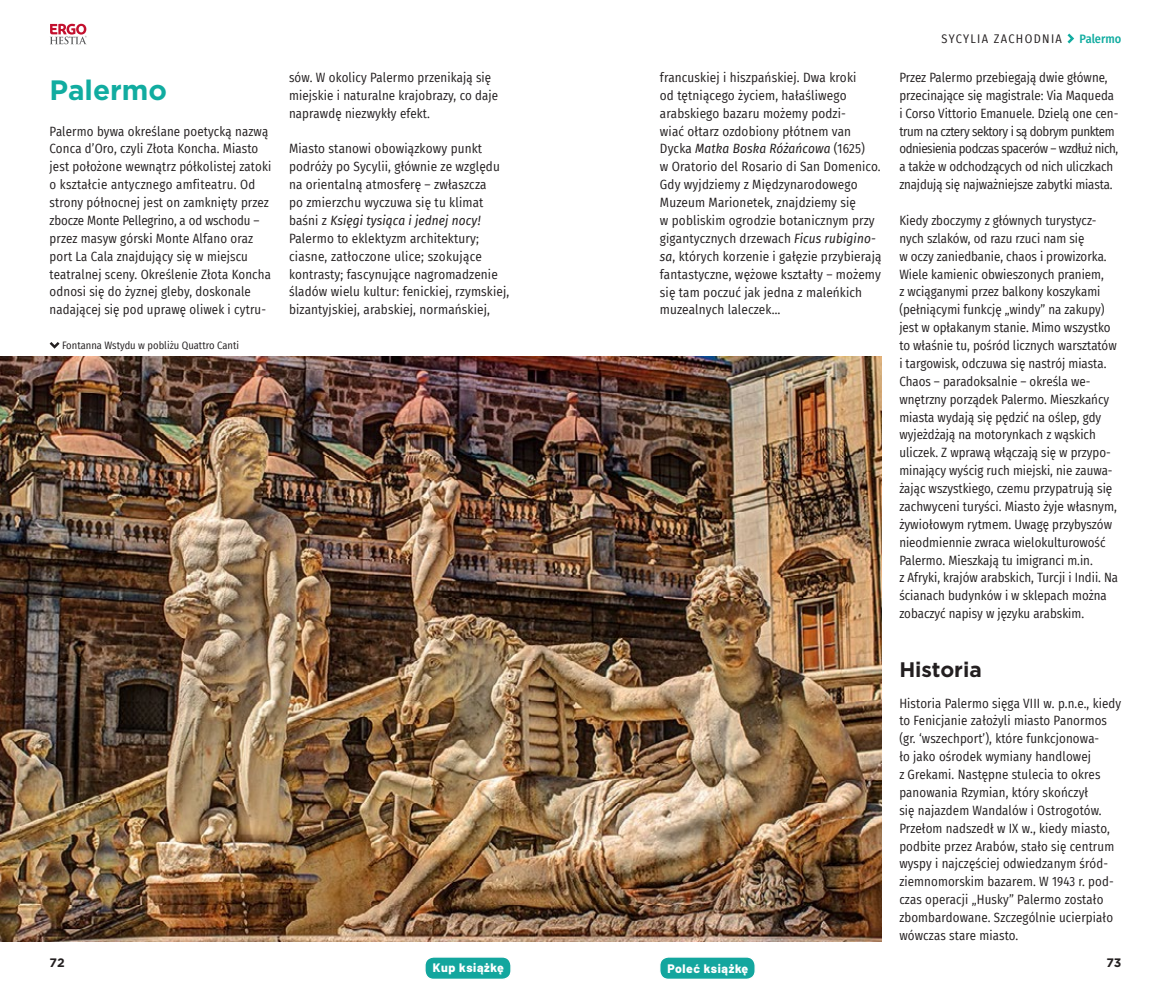
<style>
.page{position:relative;width:1171px;height:993px;background:#fff}
.page>*{position:absolute;margin:0;border:0;box-sizing:border-box;transform-origin:0 0}
.t1{font:700 28px "Gotham";color:#11aca0}
.t2{font:700 21px "Gotham";color:#231f20}
.t3{font:13.12px/17.8px "Fira Sans Condensed";letter-spacing:.005em;color:#231f20}
.t4{font:800 12.25px "Barlow";letter-spacing:.05em;color:#fff}
.t5{font:12.25px "Fira Sans Condensed";letter-spacing:.11em;color:#231f20}
.t6{font:500 12.25px "Fira Sans Condensed";letter-spacing:-.005em;color:#11aca0}
.t7{font:700 12.25px "Gotham";color:#231f20}
.t8{font:10.5px "Fira Sans Condensed";color:#231f20}
.s1{font-style:italic}
</style>
<div class="page">
<svg style="left:50px;top:24px;width:37px;height:20px"></svg>
<svg style="left:1067px;top:34px;width:7px;height:9px"></svg>
<img style="left:0;top:356px;width:882px;height:585px">
<svg style="left:50px;top:342px;width:10px;height:6px"></svg>
<div style="left:660px;top:956px;width:95px;height:23px;background:#13a69e;border-radius:9px"></div>
<div style="left:659px;top:955px;width:97px;height:24px;border:1px solid #fff;border-radius:9px"></div>
<div style="left:425px;top:956px;width:86px;height:23px;background:#13a69e;border-radius:9px"></div>
<div style="left:424px;top:955px;width:88px;height:24px;border:1px solid #fff;border-radius:9px"></div>
<h1 class="t1" style="left:50px;top:71px;width:119px">Palermo</h1>
<p class="t3" style="left:50px;top:122px;width:223px">Palermo bywa określane poetycką nazwą Conca d’Oro, czyli Złota Koncha. Miasto jest położone wewnątrz półkolistej zatoki o kształcie antycznego amfiteatru. Od strony północnej jest on zamknięty przez zbocze Monte Pellegrino, a od wschodu – przez masyw górski Monte Alfano oraz port La Cala znajdujący się w miejscu teatralnej sceny. Określenie Złota Koncha odnosi się do żyznej gleby, doskonale nadającej się pod uprawę oliwek i cytru-</p>
<p class="t8" style="left:62px;top:337px;width:179px">Fontanna Wstydu w pobliżu Quattro Canti</p>
<p class="t3" style="left:289px;top:68px;width:211px">sów. W okolicy Palermo przenikają się miejskie i naturalne krajobrazy, co daje naprawdę niezwykły efekt.</p>
<p class="t3" style="left:289px;top:139px;width:222px">Miasto stanowi obowiązkowy punkt podróży po Sycylii, głównie ze względu na orientalną atmosferę – zwłaszcza<br>po zmierzchu wyczuwa się tu klimat baśni z <span class="s1">Księgi tysiąca i jednej nocy!<br></span>Palermo to eklektyzm architektury; ciasne, zatłoczone ulice; szokujące kontrasty; fascynujące nagromadzenie śladów wielu kultur: fenickiej, rzymskiej, bizantyjskiej, arabskiej, normańskiej,</p>
<p class="t5" style="left:941px;top:30px;width:122px">SYCYLIA ZACHODNIA</p>
<p class="t6" style="left:1079px;top:29px;width:43px">Palermo</p>
<p class="t3" style="left:660px;top:68px;width:223px">francuskiej i hiszpańskiej. Dwa kroki<br>od tętniącego życiem, hałaśliwego arabskiego bazaru możemy podzi-<br>wiać ołtarz ozdobiony płótnem van Dycka <span class="s1">Matka Boska Różańcowa</span> (1625)<br>w Oratorio del Rosario di San Domenico.<br>Gdy wyjdziemy z Międzynarodowego Muzeum Marionetek, znajdziemy się<br>w pobliskim ogrodzie botanicznym przy gigantycznych drzewach <span class="s1">Ficus rubigino&shy;sa</span>, których korzenie i gałęzie przybierają fantastyczne, wężowe kształty – możemy się tam poczuć jak jedna z maleńkich muzealnych laleczek…</p>
<p class="t3" style="left:899px;top:68px;width:221px">Przez Palermo przebiegają dwie główne, przecinające się magistrale: Via Maqueda i Corso Vittorio Emanuele. Dzielą one cen&shy;trum na cztery sektory i są dobrym punktem odniesienia podczas spacerów – wzdłuż nich, a także w odchodzących od nich uliczkach znajdują się najważniejsze zabytki miasta.</p>
<p class="t3" style="left:899px;top:211px;width:220px">Kiedy zboczymy z głównych turystycz&shy;nych szlaków, od razu rzuci nam się<br>w oczy zaniedbanie, chaos i prowizorka.<br>Wiele kamienic obwieszonych praniem,<br>z wciąganymi przez balkony koszykami (pełniącymi funkcję „windy” na zakupy) jest w opłakanym stanie. Mimo wszystko to właśnie tu, pośród licznych warsztatów i targowisk, odczuwa się nastrój miasta.<br>Chaos – paradoksalnie – określa we&shy;wnętrzny porządek Palermo. Mieszkańcy miasta wydają się pędzić na oślep, gdy wyjeżdżają na motorynkach z wąskich uliczek. Z wprawą włączają się w przypo&shy;minający wyścig ruch miejski, nie zauwa&shy;żając wszystkiego, czemu przypatrują się zachwyceni turyści. Miasto żyje własnym, żywiołowym rytmem. Uwagę przybyszów nieodmiennie zwraca wielokulturowość Palermo. Mieszkają tu imigranci m.in.<br>z Afryki, krajów arabskich, Turcji i Indii. Na ścianach budynków i w sklepach można zobaczyć napisy w języku arabskim.</p>
<h2 class="t2" style="left:899px;top:655px;width:84px">Historia</h2>
<p class="t3" style="left:899px;top:693px;width:223px">Historia Palermo sięga VIII w. p.n.e., kiedy to Fenicjanie założyli miasto Panormos (gr. ‘wszechport’), które funkcjonowa-<br>ło jako ośrodek wymiany handlowej<br>z Grekami. Następne stulecia to okres panowania Rzymian, który skończył<br>się najazdem Wandalów i Ostrogotów.<br>Przełom nadszedł w IX w., kiedy miasto, podbite przez Arabów, stało się centrum wyspy i najczęściej odwiedzanym śród&shy;ziemnomorskim bazarem. W 1943 r. pod&shy;czas operacji „Husky” Palermo zostało zbombardowane. Szczególnie ucierpiało wówczas stare miasto.</p>
<p class="t7" style="left:50px;top:954px;width:17px">72</p>
<p class="t7" style="left:1106px;top:954px;width:16px">73</p>
<p class="t4" style="left:433px;top:958px;width:72px">Kup książkę</p>
<p class="t4" style="left:667px;top:958px;width:82px">Poleć książkę</p>
</div>
